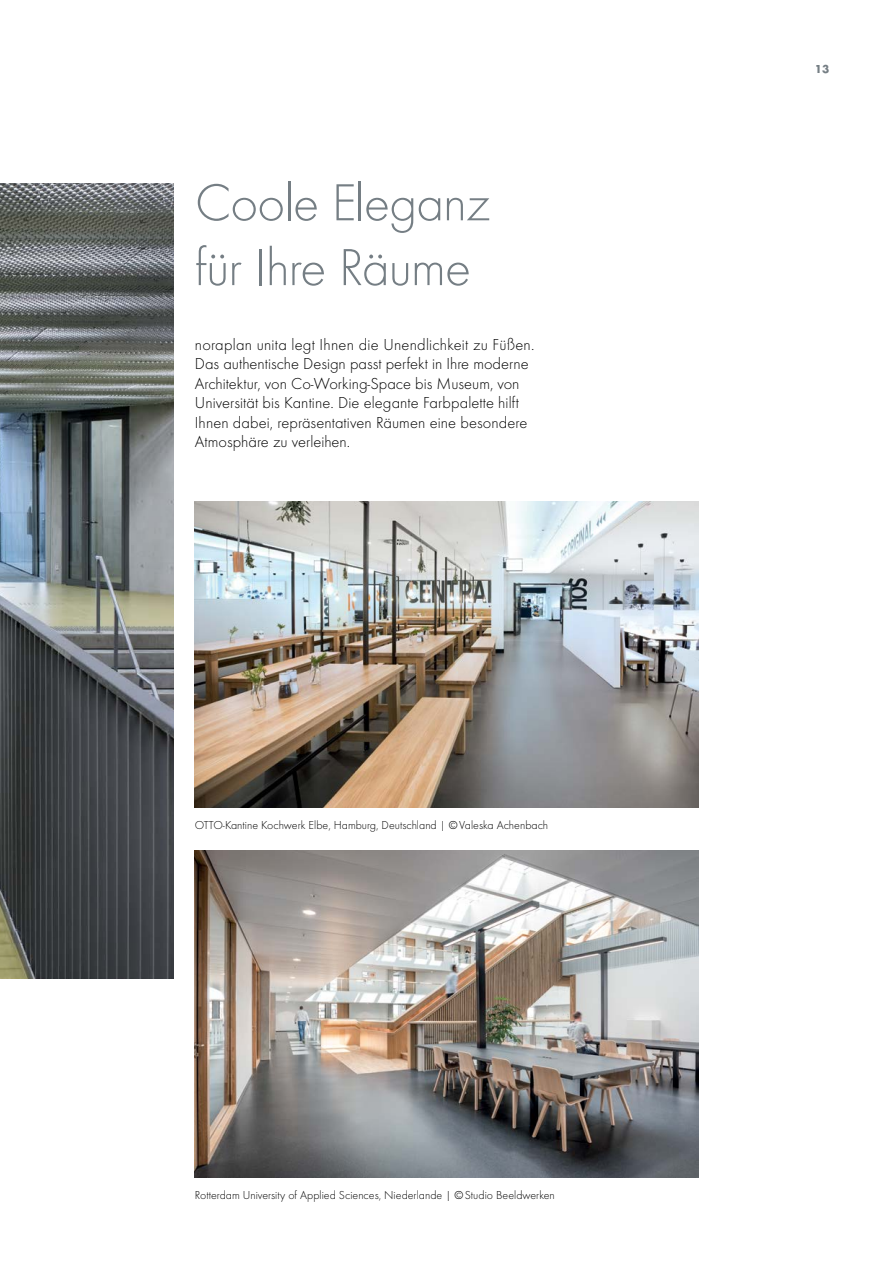
<style>
.page{position:relative;width:893px;height:1263px;background:#fff}
.page>*{position:absolute;margin:0;border:0;box-sizing:border-box;transform-origin:0 0}
.t1{font:300 54px/64.8px "Futura";letter-spacing:-.02em;color:#757e84}
.t2{font:300 16.5px/19.5px "Futura";letter-spacing:.005em;color:#000}
.t3{font:300 12px "Futura";color:#000}
.t4{font:700 12px "Futura";color:#757e84}
</style>
<div class="page">
<img style="left:0;top:184px;width:174px;height:794px">
<img style="left:195px;top:502px;width:503px;height:305px">
<img style="left:195px;top:850px;width:503px;height:327px">
<h1 class="t1" style="left:195px;top:170px;width:297px">Coole Eleganz für Ihre Räume</h1>
<p class="t2" style="left:195px;top:334px;width:341px">noraplan unita legt Ihnen die Unendlichkeit zu Füßen.<br>Das authentische Design passt perfekt in Ihre moderne Architektur, von Co-Working-Space bis Museum, von Universität bis Kantine. Die elegante Farbpalette hilft Ihnen dabei, repräsentativen Räumen eine besondere Atmosphäre zu verleihen.</p>
<p class="t3" style="left:195px;top:818px;width:355px">OTTO-Kantine Kochwerk Elbe, Hamburg, Deutschland | ©Valeska Achenbach</p>
<p class="t3" style="left:195px;top:1188px;width:361px">Rotterdam University of Applied Sciences, Niederlande | ©Studio Beeldwerken</p>
<p class="t4" style="left:815px;top:62px;width:16px">13</p>
</div>
